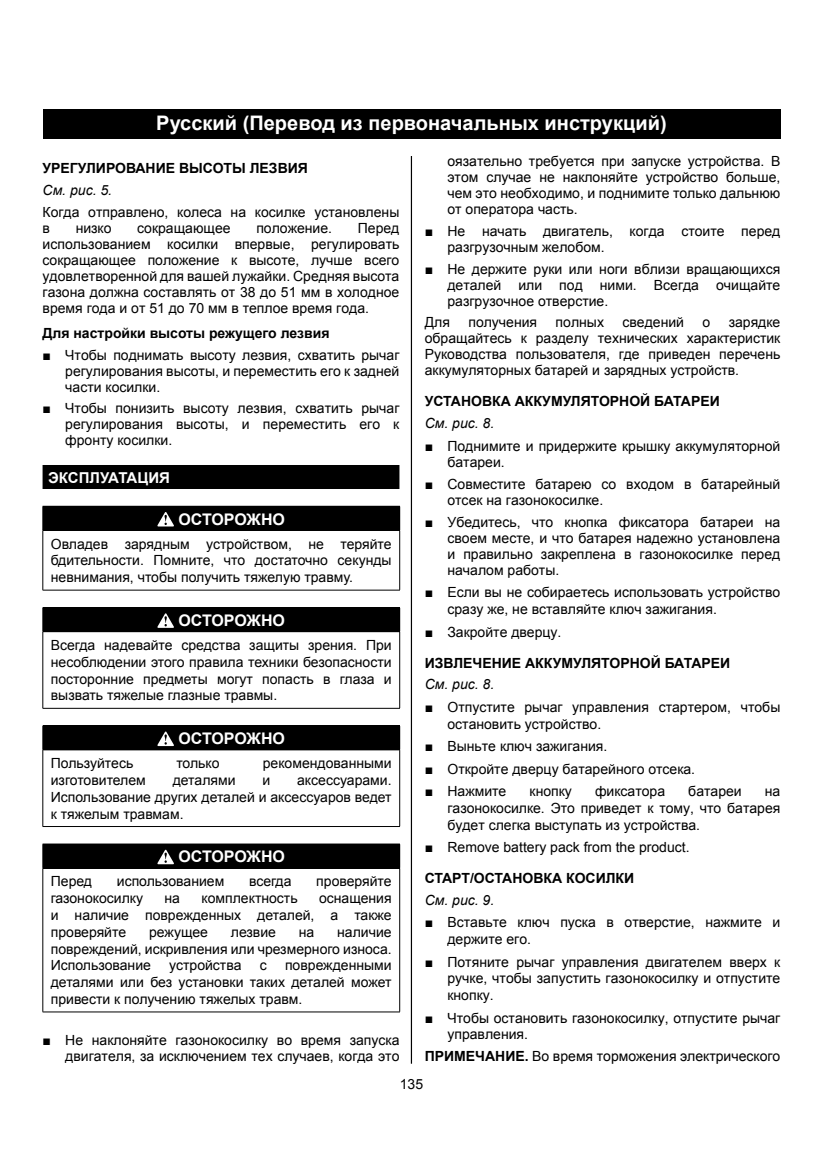
<style>
.page{position:relative;width:823px;height:1163px;background:#fff}
.page>*{position:absolute;margin:0;border:0;box-sizing:border-box;transform-origin:0 0}
.t1{font:700 20px "Arial";color:#fff}
.t2{font:700 16px "Arial";letter-spacing:-.005em;color:#fff}
.t3{font:700 15px "Arial";color:#fff}
.t4{font:14px/16px "Arial";color:#000;text-align:justify}
.t5{font:700 14px/21.6px "Arial";color:#000}
.s1{font-weight:700}
.s2{font-style:italic}
.s3{font-weight:400;font-style:italic}
</style>
<div class="page">
<hr style="left:410px;top:156px;width:2px;height:907px;background:#000">
<div style="left:43px;top:109px;width:737px;height:30px;background:#000"></div>
<div style="left:43px;top:465px;width:356px;height:24px;background:#000"></div>
<div style="left:43px;top:506px;width:356px;height:24px;background:#000"></div>
<hr style="left:42px;top:530px;width:1px;height:59px;background:#000">
<hr style="left:399px;top:530px;width:1px;height:59px;background:#000">
<hr style="left:43px;top:589px;width:356px;height:1px;background:#000">
<svg style="left:42px;top:506px;width:1px;height:24px"></svg>
<svg style="left:399px;top:506px;width:1px;height:24px"></svg>
<hr style="left:43px;top:530px;width:356px;height:1px;background:#000">
<svg style="left:157px;top:512px;width:17px;height:14px"></svg>
<div style="left:43px;top:607px;width:356px;height:24px;background:#000"></div>
<hr style="left:42px;top:632px;width:1px;height:76px;background:#000">
<hr style="left:399px;top:632px;width:1px;height:76px;background:#000">
<hr style="left:43px;top:708px;width:356px;height:1px;background:#000">
<svg style="left:42px;top:607px;width:1px;height:24px"></svg>
<svg style="left:399px;top:607px;width:1px;height:24px"></svg>
<hr style="left:43px;top:631px;width:356px;height:1px;background:#000">
<svg style="left:157px;top:613px;width:17px;height:14px"></svg>
<div style="left:43px;top:725px;width:356px;height:24px;background:#000"></div>
<hr style="left:42px;top:750px;width:1px;height:76px;background:#000">
<hr style="left:399px;top:750px;width:1px;height:76px;background:#000">
<hr style="left:43px;top:826px;width:356px;height:1px;background:#000">
<svg style="left:42px;top:726px;width:1px;height:23px"></svg>
<svg style="left:399px;top:726px;width:1px;height:23px"></svg>
<hr style="left:43px;top:749px;width:356px;height:1px;background:#000">
<svg style="left:157px;top:731px;width:17px;height:15px"></svg>
<div style="left:43px;top:843px;width:356px;height:24px;background:#000"></div>
<hr style="left:42px;top:868px;width:1px;height:143px;background:#000">
<hr style="left:399px;top:868px;width:1px;height:143px;background:#000">
<hr style="left:43px;top:1011px;width:356px;height:1px;background:#000">
<svg style="left:42px;top:844px;width:1px;height:23px"></svg>
<svg style="left:399px;top:844px;width:1px;height:23px"></svg>
<hr style="left:43px;top:867px;width:356px;height:1px;background:#000">
<svg style="left:157px;top:849px;width:17px;height:15px"></svg>
<h1 class="t1" style="left:156px;top:110px;width:511px">Русский (Перевод из первоначальных инструкций)</h1>
<p class="t4" style="left:447px;top:153px;width:334px">оязательно требуется при запуске устройства. В этом случае не наклоняйте устройство больше, чем это необходимо, и поднимите только дальнюю от оператора часть.</p>
<p class="t4" style="left:447px;top:223px;width:334px;text-indent:-23px">■ Не начать двигатель, когда стоите перед разгрузочным желобом.</p>
<p class="t4" style="left:447px;top:261px;width:334px;text-indent:-23px">■ Не держите руки или ноги вблизи вращающихся деталей или под ними. Всегда очищайте разгрузочное отверстие.</p>
<p class="t4" style="left:424px;top:314px;width:27px">Для</p>
<p class="t4" style="left:468px;top:314px;width:70px">получения</p>
<p class="t4" style="left:555px;top:314px;width:50px">полных</p>
<p class="t4" style="left:622px;top:314px;width:63px">сведений</p>
<p class="t4" style="left:702px;top:314px;width:9px">о</p>
<p class="t4" style="left:43px;top:158px;width:358px;line-height:21.6px;text-align:left"><span class="s1">УРЕГУЛИРОВАНИЕ ВЫСОТЫ ЛЕЗВИЯ<br></span><span class="s2">См. рис. 5.<br></span>Когда отправлено, колеса на косилке установлены</p>
<p class="t4" style="left:43px;top:220px;width:9px">в</p>
<p class="t4" style="left:76px;top:220px;width:37px">низко</p>
<p class="t4" style="left:137px;top:220px;width:95px">сокращающее</p>
<p class="t4" style="left:256px;top:220px;width:77px">положение.</p>
<p class="t4" style="left:43px;top:220px;width:358px;text-indent:315px">Перед использованием косилки впервые, регулировать сокращающее положение к высоте, лучше всего удовлетворенной для вашей лужайки. Средняя высота газона должна составлять от 38 до 51 мм в холодное время года и от 51 до 70 мм в теплое время года.</p>
<p class="t5" style="left:43px;top:323px;width:288px">Для настройки высоты режущего лезвия</p>
<p class="t4" style="left:65px;top:347px;width:335px;text-indent:-23px">■ Чтобы поднимать высоту лезвия, схватить рычаг регулирования высоты, и переместить его к задней части косилки.</p>
<p class="t4" style="left:65px;top:400px;width:335px;text-indent:-23px">■ Чтобы понизить высоту лезвия, схватить рычаг регулирования высоты, и переместить его к фронту косилки.</p>
<p class="t3" style="left:48px;top:468px;width:123px">ЭКСПЛУАТАЦИЯ</p>
<p class="t2" style="left:178px;top:508px;width:108px">ОСТОРОЖНО</p>
<p class="t4" style="left:51px;top:535px;width:342px;line-height:16.8px">Овладев зарядным устройством, не теряйте бдительности. Помните, что достаточно секунды невнимания, чтобы получить тяжелую травму.</p>
<p class="t2" style="left:178px;top:609px;width:108px">ОСТОРОЖНО</p>
<p class="t4" style="left:51px;top:636px;width:342px;line-height:16.8px">Всегда надевайте средства защиты зрения. При несоблюдении этого правила техники безопасности посторонние предметы могут попасть в глаза и вызвать тяжелые глазные травмы.</p>
<p class="t2" style="left:178px;top:727px;width:108px">ОСТОРОЖНО</p>
<p class="t4" style="left:51px;top:755px;width:84px">Пользуйтесь</p>
<p class="t4" style="left:176px;top:755px;width:45px">только</p>
<p class="t4" style="left:262px;top:755px;width:130px">рекомендованными</p>
<p class="t4" style="left:51px;top:772px;width:96px">изготовителем</p>
<p class="t4" style="left:173px;top:772px;width:64px">деталями</p>
<p class="t4" style="left:262px;top:772px;width:9px">и</p>
<p class="t4" style="left:424px;top:314px;width:357px;text-indent:304px">зарядке обращайтесь к разделу технических характеристик Руководства пользователя, где приведен перечень аккумуляторных батарей и зарядных устройств.</p>
<p class="t5" style="left:424px;top:391px;width:296px">УСТАНОВКА АККУМУЛЯТОРНОЙ БАТАРЕИ<br><span class="s3">См. рис. 8.</span></p>
<p class="t4" style="left:447px;top:437px;width:334px;line-height:16.8px;text-indent:-23px">■ Поднимите и придержите крышку аккумуляторной батареи.</p>
<p class="t4" style="left:447px;top:476px;width:334px;text-indent:-23px">■ Совместите батарею со входом в батарейный отсек на газонокосилке.</p>
<p class="t4" style="left:447px;top:514px;width:334px;text-indent:-23px">■ Убедитесь, что кнопка фиксатора батареи на своем месте, и что батарея надежно установлена и правильно закреплена в газонокосилке перед началом работы.</p>
<p class="t4" style="left:447px;top:584px;width:334px;line-height:16.8px;text-indent:-23px">■ Если вы не собираетесь использовать устройство сразу же, не вставляйте ключ зажигания.</p>
<p class="t4" style="left:424px;top:623px;width:138px">■ Закройте дверцу.</p>
<p class="t5" style="left:424px;top:652px;width:307px">ИЗВЛЕЧЕНИЕ АККУМУЛЯТОРНОЙ БАТАРЕИ<br><span class="s3">См. рис. 8.</span></p>
<p class="t4" style="left:447px;top:698px;width:334px;line-height:16.8px;text-indent:-23px">■ Отпустите рычаг управления стартером, чтобы остановить устройство.</p>
<p class="t4" style="left:424px;top:738px;width:184px">■ Выньте ключ зажигания.</p>
<p class="t4" style="left:424px;top:760px;width:272px">■ Откройте дверцу батарейного отсека.</p>
<p class="t4" style="left:424px;top:783px;width:83px">■ Нажмите</p>
<p class="t4" style="left:529px;top:783px;width:44px">кнопку</p>
<p class="t4" style="left:594px;top:783px;width:72px">фиксатора</p>
<p class="t4" style="left:688px;top:783px;width:55px">батареи</p>
<p class="t4" style="left:51px;top:771px;width:342px;line-height:16.8px;text-indent:246px">аксессуарами.<br>Использование других деталей и аксессуаров ведет к тяжелым травмам.</p>
<p class="t2" style="left:178px;top:846px;width:108px">ОСТОРОЖНО</p>
<p class="t4" style="left:51px;top:873px;width:43px">Перед</p>
<p class="t4" style="left:117px;top:873px;width:109px">использованием</p>
<p class="t4" style="left:249px;top:873px;width:44px">всегда</p>
<p class="t4" style="left:316px;top:873px;width:77px">проверяйте</p>
<p class="t4" style="left:51px;top:890px;width:94px">газонокосилку</p>
<p class="t4" style="left:164px;top:890px;width:17px">на</p>
<p class="t4" style="left:201px;top:890px;width:98px">комплектность</p>
<p class="t4" style="left:447px;top:782px;width:334px;line-height:16.8px;text-indent:317px">на газонокосилке. Это приведет к тому, что батарея будет слегка выступать из устройства.</p>
<p class="t4" style="left:424px;top:839px;width:266px">■ Remove battery pack from the product.</p>
<p class="t5" style="left:424px;top:867px;width:211px">СТАРТ/ОСТАНОВКА КОСИЛКИ<br><span class="s3">См. рис. 9.</span></p>
<p class="t4" style="left:447px;top:913px;width:334px;line-height:16.8px;text-indent:-23px">■ Вставьте ключ пуска в отверстие, нажмите и держите его.</p>
<p class="t4" style="left:447px;top:953px;width:334px;line-height:16.8px;text-indent:-23px">■ Потяните рычаг управления двигателем вверх к ручке, чтобы запустить газонокосилку и отпустите кнопку.</p>
<p class="t4" style="left:447px;top:1009px;width:334px;line-height:16.8px;text-indent:-23px">■ Чтобы остановить газонокосилку, отпустите рычаг управления.</p>
<p class="t4" style="left:424px;top:1048px;width:357px"><span class="s1">ПРИМЕЧАНИЕ.</span> Во время торможения электрического</p>
<p class="t4" style="left:51px;top:889px;width:342px;line-height:16.8px;text-indent:268px">оснащения и наличие поврежденных деталей, а также проверяйте</p>
<p class="t4" style="left:51px;top:923px;width:342px;line-height:16.8px;text-indent:286px">наличие повреждений, искривления или чрезмерного износа.<br>Использование</p>
<p class="t4" style="left:149px;top:923px;width:60px">режущее</p>
<p class="t4" style="left:231px;top:923px;width:47px">лезвие</p>
<p class="t4" style="left:299px;top:923px;width:17px">на</p>
<p class="t4" style="left:169px;top:957px;width:74px">устройства</p>
<p class="t4" style="left:259px;top:957px;width:8px">с</p>
<p class="t4" style="left:51px;top:956px;width:342px;line-height:16.8px;text-indent:234px">поврежденными деталями или без установки таких деталей может привести к получению тяжелых травм.</p>
<p class="t4" style="left:43px;top:1032px;width:358px;text-align:right">■ Не наклоняйте газонокосилку во время запуска двигателя, за исключением тех случаев, когда это</p>
<p class="t4" style="left:399px;top:1076px;width:25px">135</p>
</div>
